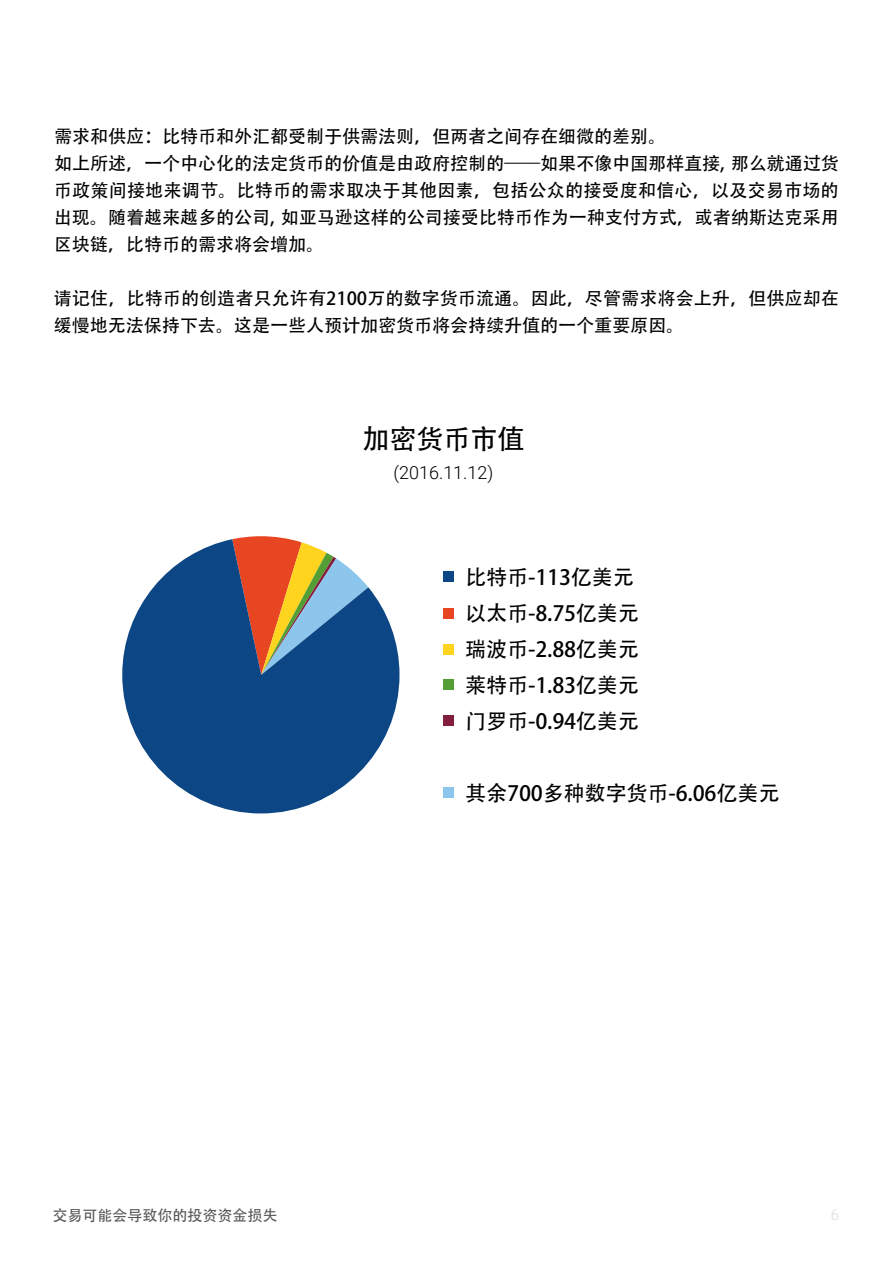
<style>
.page{position:relative;width:893px;height:1263px;background:#fff}
.page>*{position:absolute;margin:0;border:0;box-sizing:border-box;transform-origin:0 0}
.t1{font:27px "Adobe Heiti Std";color:#000}
.t2{font:21px/36px "Adobe Heiti Std";color:#000}
.t3{font:18px/27px "Adobe Heiti Std";color:#000}
.t4{font:300 18px "Roboto";color:#000}
.t5{font:15px "Adobe Heiti Std";color:#575756}
.t6{font:300 15px "Roboto";color:#dadada}
</style>
<div class="page">
<svg style="left:233px;top:536px;width:55px;height:3px"></svg>
<svg style="left:122px;top:539px;width:277px;height:274px;fill:#0c4684"></svg>
<div style="left:443px;top:572px;width:11px;height:10px;background:#0c4684"></div>
<div style="left:443px;top:608px;width:11px;height:10px;background:#e84622"></div>
<div style="left:443px;top:644px;width:11px;height:10px;background:#ffd41f"></div>
<div style="left:443px;top:679px;width:11px;height:10px;background:#549f33"></div>
<div style="left:443px;top:715px;width:11px;height:10px;background:#831f3c"></div>
<div style="left:443px;top:787px;width:11px;height:11px;background:#8cc6ed"></div>
<p class="t3" style="left:54px;top:124px;width:787px">需求和供应：比特币和外汇都受制于供需法则，但两者之间存在细微的差别。<br>如上所述，一个中心化的法定货币的价值是由政府控制的——如果不像中国那样直接, 那么就通过货币政策间接地来调节。比特币的需求取决于其他因素，包括公众的接受度和信心，以及交易市场的出现。随着越来越多的公司, 如亚马逊这样的公司接受比特币作为一种支付方式，或者纳斯达克采用区块链，比特币的需求将会增加。</p>
<p class="t3" style="left:54px;top:286px;width:787px">请记住，比特币的创造者只允许有2100万的数字货币流通。因此，尽管需求将会上升，但供应却在缓慢地无法保持下去。这是一些人预计加密货币将会持续升值的一个重要原因。</p>
<h1 class="t1" style="left:362px;top:422px;width:163px">加密货币市值</h1>
<p class="t4" style="left:393px;top:460px;width:101px">(2016.11.12)</p>
<p class="t2" style="left:465px;top:559px;width:176px">比特币-113亿美元以太币-8.75亿美元瑞波币-2.88亿美元莱特币-1.83亿美元门罗币-0.94亿美元</p>
<p class="t2" style="left:465px;top:775px;width:316px">其余700多种数字货币-6.06亿美元</p>
<p class="t5" style="left:52px;top:1206px;width:226px">交易可能会导致你的投资资金损失</p>
<p class="t6" style="left:831px;top:1204px;width:10px">6</p>
</div>
